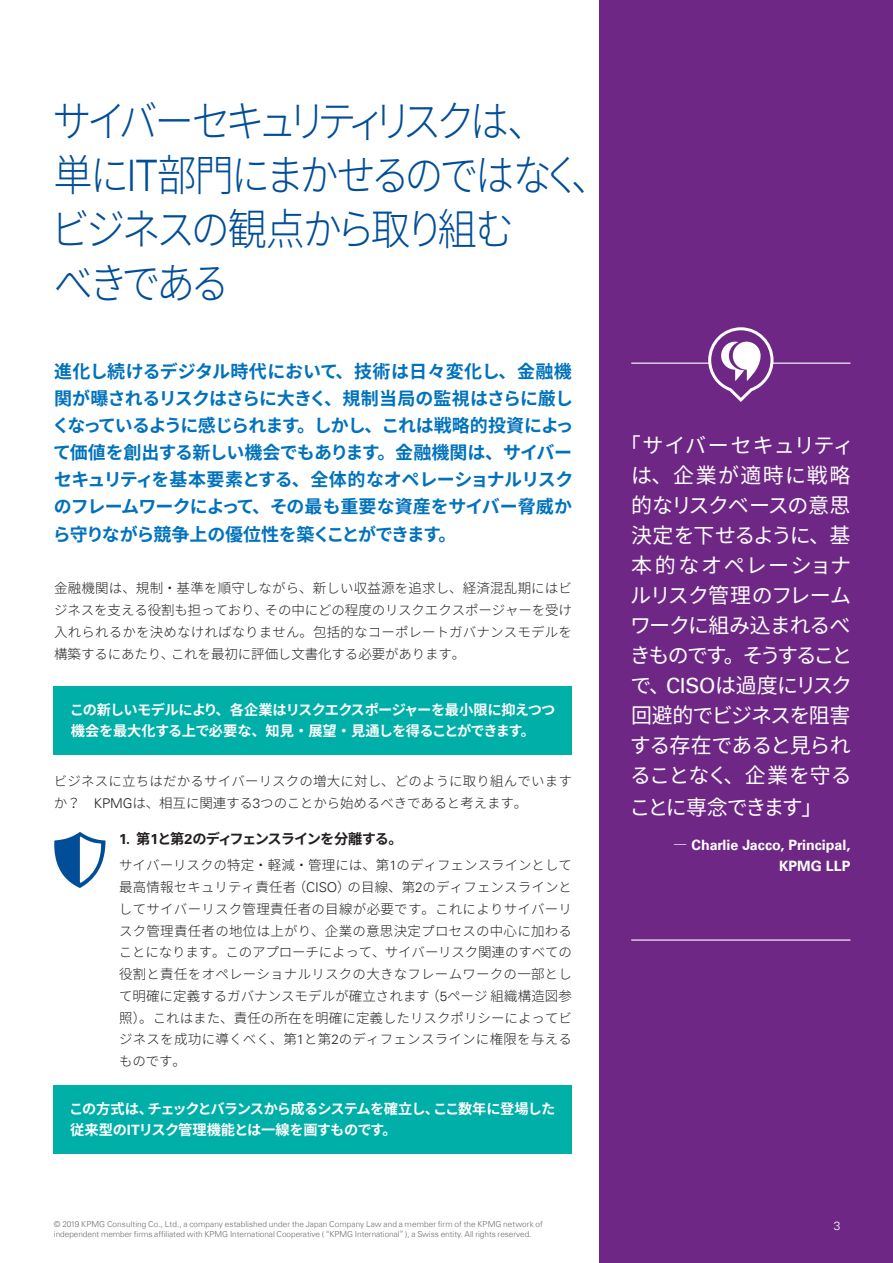
<style>
.page{position:relative;width:893px;height:1263px;background:#fff}
.page>*{position:absolute;margin:0;border:0;box-sizing:border-box;transform-origin:0 0}
.t1{font:300 43.5px/54px "Noto Sans CJ Kjp";letter-spacing:-.12em;color:#014d97;scale:.9 1}
.t2{font:21px/30.2px "Noto Sans CJ Kjp";letter-spacing:-.05em;color:#fff}
.t3{font:700 18px/27.3px "Noto Sans CJ Kjp";letter-spacing:-.025em;color:#0072bc;text-align:justify}
.t4{font:700 14.25px/21px "Noto Sans CJ Kjp";letter-spacing:-.05em;color:#fff}
.t5{font:700 14.25px/21px "Universfor KPMG";color:#fff;text-align:right}
.t6{font:700 14.25px "Noto Sans CJ Kjp";letter-spacing:-.08em;color:#231f20}
.t7{font:300 13.5px/21.8px "Noto Sans CJ Kjp";letter-spacing:.005em;color:#231f20;text-align:justify}
.t8{font:300 12px "Universfor KPMG";color:#fff}
.t9{font:300 8.25px/10.5px "Universfor KPMG";letter-spacing:-.005em;color:#6c6d70}
.s1{font-family:"Universfor KPMG"}
.s2{font-family:"Noto Sans CJ Kjp"}
</style>
<div class="page">
<div style="left:600px;top:0;width:293px;height:1263px;background:#6f2786"></div>
<div style="left:54px;top:687px;width:518px;height:68px;background:#00afa8"></div>
<div style="left:53px;top:1086px;width:519px;height:68px;background:#00afa8"></div>
<svg style="left:54px;top:832px;width:52px;height:56px"></svg>
<hr style="left:631px;top:939px;width:219px;height:1px;background:#fff">
<hr style="left:631px;top:363px;width:219px;height:1px;background:#fff">
<svg style="left:707px;top:327px;width:68px;height:75px"></svg>
<h1 class="t1" style="left:51px;top:95px;width:623px">サイバーセキュリティリスクは、<br>単に<span class="s1">IT</span>部門にまかせるのではなく、ビジネスの観点から取り組む<br>べきである</h1>
<p class="t3" style="left:52px;top:358px;width:523px">進化し続けるデジタル時代において、技術は日々変化し、金融機関が曝されるリスクはさらに大きく、規制当局の監視はさらに厳しくなっているように感じられます。しかし、これは戦略的投資によって価値を創出する新しい機会でもあります。金融機関は、サイバーセキュリティを基本要素とする、全体的なオペレーショナルリスクのフレームワークによって、その最も重要な資産をサイバー脅威から守りながら競争上の優位性を築くことができます。</p>
<p class="t7" style="left:54px;top:578px;width:519px">金融機関は、規制・基準を順守しながら、新しい収益源を追求し、経済混乱期にはビジネスを支える役割も担っており、その中にどの程度のリスクエクスポージャーを受け入れられるかを決めなければなりません。包括的なコーポレートガバナンスモデルを構築するにあたり、これを最初に評価し文書化する必要があります。</p>
<p class="t4" style="left:70px;top:699px;width:487px">この新しいモデルにより、各企業はリスクエクスポージャーを最小限に抑えつつ機会を最大化する上で必要な、知見・展望・見通しを得ることができます。</p>
<p class="t7" style="left:54px;top:771px;width:520px">ビジネスに立ちはだかるサイバーリスクの増大に対し、どのように取り組んでいますか？　<span class="s1">KPMG</span>は、相互に関連する<span class="s1">3</span>つのことから始めるべきであると考えます。</p>
<p class="t6" style="left:119px;top:831px;width:285px"><span class="s1">1.</span> 第<span class="s1">1</span>と第<span class="s1">2</span>のディフェンスラインを分離する。</p>
<p class="t7" style="left:119px;top:855px;width:455px">サイバーリスクの特定・軽減・管理には、第<span class="s1">1</span>のディフェンスラインとして最高情報セキュリティ責任者（<span class="s1">CISO</span>）の目線、第<span class="s1">2</span>のディフェンスラインとしてサイバーリスク管理責任者の目線が必要です。これによりサイバーリスク管理責任者の地位は上がり、企業の意思決定プロセスの中心に加わることになります。このアプローチによって、サイバーリスク関連のすべての役割と責任をオペレーショナルリスクの大きなフレームワークの一部として明確に定義するガバナンスモデルが確立されます（<span class="s1">5</span>ページ組織構造図参照）。これはまた、責任の所在を明確に定義したリスクポリシーによってビジネスを成功に導くべく、第<span class="s1">1</span>と第<span class="s1">2</span>のディフェンスラインに権限を与えるものです。</p>
<p class="t4" style="left:69px;top:1098px;width:488px">この方式は、チェックとバランスから成るシステムを確立し、ここ数年に登場した従来型の<span class="s1">IT</span>リスク管理機能とは一線を画すものです。</p>
<h2 class="t2" style="left:629px;top:431px;width:226px;text-indent:-10px">「サイバーセキュリティは、企業が適時に戦略的なリスクベースの意思決定を下せるように、基本的なオペレーショナルリスク管理のフレームワークに組み込まれるべきものです。そうすることで、<span class="s1">CISO</span>は過度にリスク回避的でビジネスを阻害する存在であると見られることなく、企業を守ることに専念できます」</h2>
<p class="t5" style="left:673px;top:834px;width:179px"><span class="s2">―</span> Charlie Jacco, Principal,<br>KPMG LLP</p>
<p class="t9" style="left:54px;top:1219px;width:491px">© 2019 KPMG Consulting Co., Ltd., a company established under the Japan Company Law and a member firm of the KPMG network of independent member firms affiliated with KPMG International Cooperative ( <span class="s2">“</span>KPMG International<span class="s2">”</span> ), a Swiss entity. All rights reserved.</p>
<p class="t8" style="left:834px;top:1219px;width:8px">3</p>
</div>
